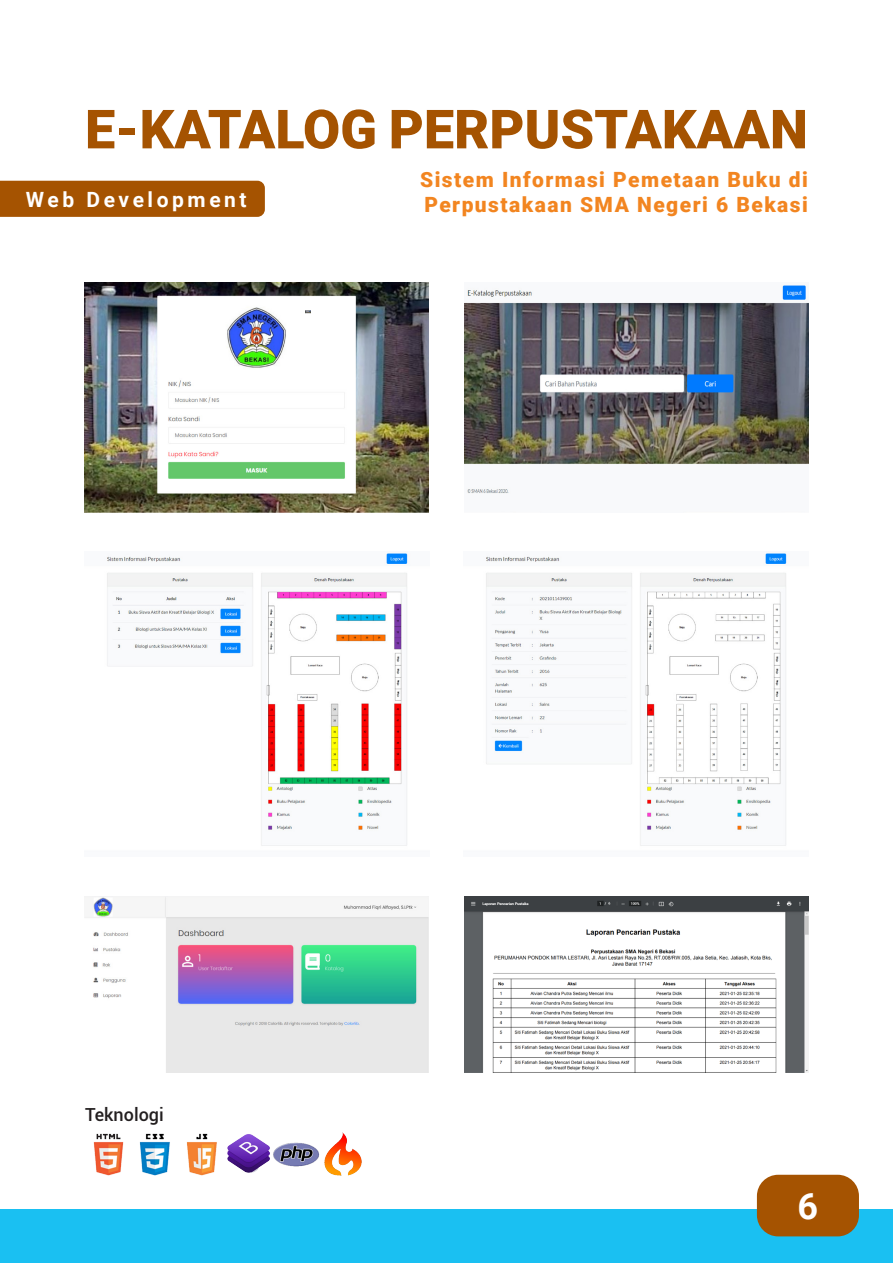
<style>
.page{position:relative;width:893px;height:1263px;background:#fff}
.page>*{position:absolute;margin:0;border:0;box-sizing:border-box;transform-origin:0 0}
.t1{font:900 54px "Roboto";color:#a55301}
.t2{font:700 36px "Roboto";color:#fff}
.t3{font:900 21px "Roboto";letter-spacing:.07em;color:#f28520}
.t4{font:700 21px "Roboto";letter-spacing:.17em;color:#fff}
.t5{font:500 18px "Roboto";color:#231f20}
</style>
<div class="page">
<div style="left:0;top:181px;width:265px;height:36px;background:#a55301"></div>
<div style="left:0;top:1210px;width:893px;height:53px;background:#1ac0f2"></div>
<div style="left:757px;top:1175px;width:102px;height:61px;background:#a55301;border-radius:21px"></div>
<img style="left:84px;top:283px;width:344px;height:229px">
<img style="left:464px;top:896px;width:344px;height:177px">
<svg style="left:305px;top:311px;width:5px;height:3px"></svg>
<img style="left:84px;top:896px;width:344px;height:177px">
<img style="left:107px;top:553px;width:301px;height:293px">
<img style="left:486px;top:553px;width:301px;height:293px">
<img style="left:464px;top:285px;width:344px;height:209px">
<img style="left:93px;top:1132px;width:269px;height:44px">
<p class="t1" style="left:85px;top:91px;width:724px">E-KATALOG PERPUSTAKAAN</p>
<p class="t3" style="left:420px;top:165px;width:389px">Sistem Informasi Pemetaan Buku di</p>
<p class="t4" style="left:26px;top:184px;width:222px">Web Development</p>
<p class="t3" style="left:424px;top:190px;width:385px">Perpustakaan SMA Negeri 6 Bekasi</p>
<p class="t5" style="left:85px;top:1102px;width:80px">Teknologi</p>
<p class="t2" style="left:798px;top:1181px;width:22px">6</p>
</div>
